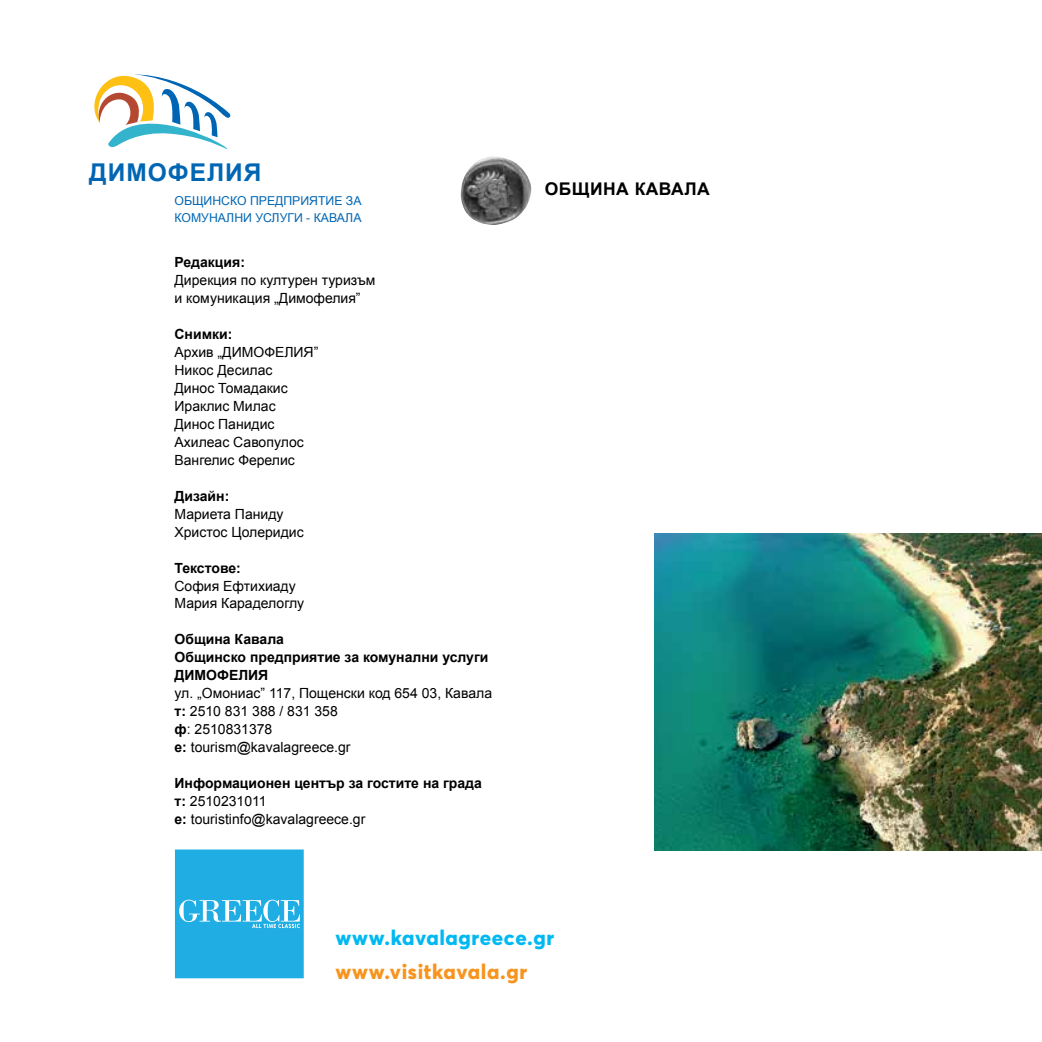
<style>
.page{position:relative;width:1042px;height:1042px;background:#fff}
.page>*{position:absolute;margin:0;border:0;box-sizing:border-box;transform-origin:0 0}
.t1{font:700 24.5px "Arial";letter-spacing:.04em;color:#0066b3}
.t2{font:800 21px "Averta";letter-spacing:.03em;color:#00b9f1}
.t3{font:800 21px "Averta";letter-spacing:.03em;color:#f7941e}
.t4{font:700 17.5px "Arial";letter-spacing:.025em;color:#000}
.t5{font:14px/18px "Arial";color:#000}
.t6{font:700 14px/18px "Arial";color:#000}
.t7{font:12.25px/17.5px "Arial";color:#0066b3}
.s1{font-weight:700}
.s2{font-weight:400}
</style>
<div class="page">
<svg style="left:94px;top:74px;width:137px;height:76px"></svg>
<img style="left:461px;top:156px;width:70px;height:69px">
<svg style="left:174px;top:849px;width:130px;height:130px;background:#30b3e6"></svg>
<img style="left:655px;top:533px;width:387px;height:317px">
<h1 class="t1" style="left:89px;top:156px;width:174px">ДИМОФЕЛИЯ</h1>
<p class="t7" style="left:174px;top:192px;width:188px">ОБЩИНСКО ПРЕДПРИЯТИЕ ЗА<br>КОМУНАЛНИ УСЛУГИ - КАВАЛА</p>
<p class="t6" style="left:174px;top:254px;width:72px">Редакция:</p>
<p class="t5" style="left:174px;top:271px;width:202px">Дирекция по културен туризъм и комуникация „Димофелия”</p>
<p class="t6" style="left:174px;top:326px;width:59px">Снимки:</p>
<p class="t5" style="left:174px;top:343px;width:145px">Архив „ДИМОФЕЛИЯ”<br>Никос Десилас<br>Динос Томадакис<br>Ираклис Милас<br>Динос Панидис<br>Ахилеас Савопулос<br>Вангелис Ферелис</p>
<p class="t6" style="left:174px;top:487px;width:56px">Дизайн:</p>
<p class="t5" style="left:174px;top:505px;width:131px">Мариета Паниду<br>Христос Цолеридис</p>
<p class="t6" style="left:174px;top:559px;width:68px">Текстове:</p>
<p class="t5" style="left:174px;top:577px;width:131px">София Ефтихиаду<br>Мария Караделоглу</p>
<p class="t6" style="left:174px;top:631px;width:315px">Община Кавала<br>Общинско предприятие за комунални услуги<br>ДИМОФЕЛИЯ</p>
<p class="t5" style="left:174px;top:684px;width:319px">ул. „Омониас” 117, Пощенски код 654 03, Кавала <span class="s1">т:</span> 2510 831 388 / 831 358<br><span class="s1">ф</span>: 2510831378<br><span class="s1">e:</span> tourism@kavalagreece.gr</p>
<p class="t6" style="left:174px;top:774px;width:309px">Информационен център за гостите на града т: <span class="s2">2510231011<br></span>e: <span class="s2">touristinfo@kavalagreece.gr</span></p>
<p class="t4" style="left:545px;top:178px;width:166px">ОБЩИНА КАВАЛА</p>
<h2 class="t2" style="left:335px;top:924px;width:220px">www.kavalagreece.gr</h2>
<h2 class="t3" style="left:335px;top:958px;width:193px">www.visitkavala.gr</h2>
</div>
